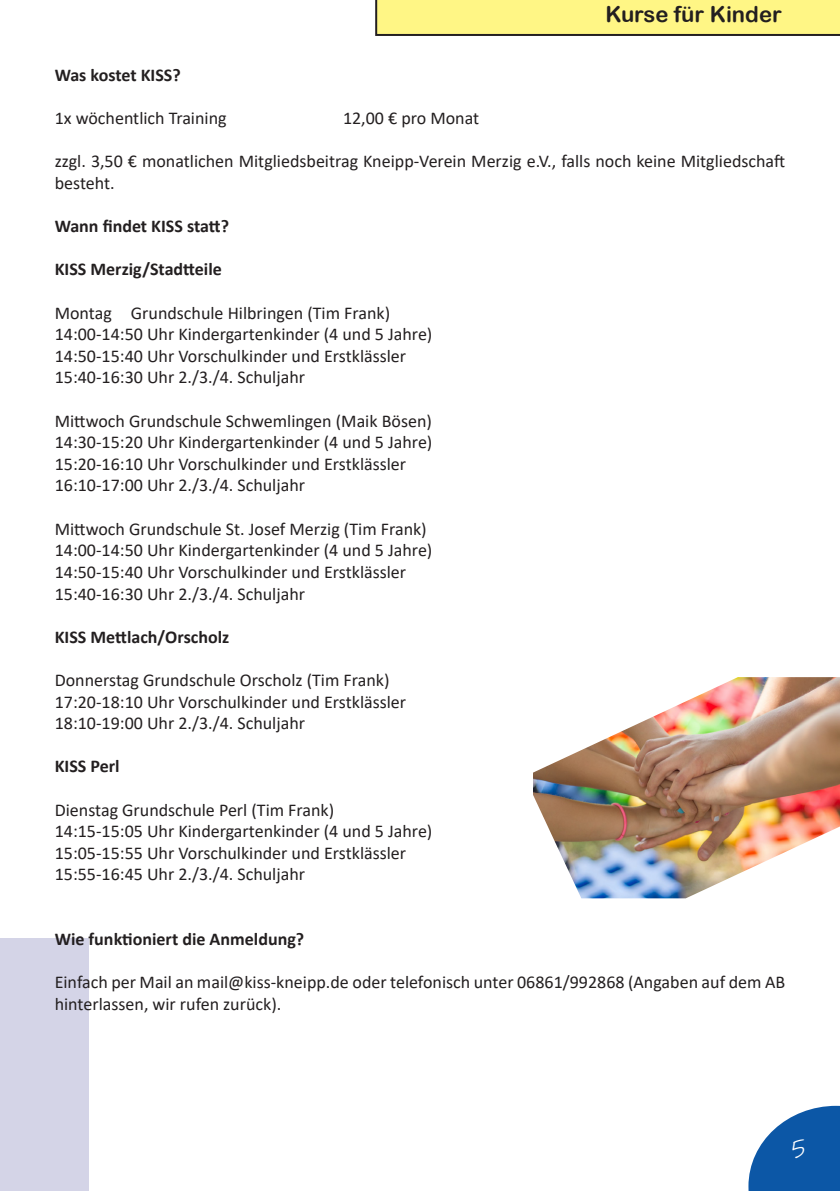
<style>
.page{position:relative;width:840px;height:1191px;background:#fff}
.page>*{position:absolute;margin:0;border:0;box-sizing:border-box;transform-origin:0 0}
.t1{font:26px "Ink Free";color:#fff}
.t2{font:22px "Arial Rounded MT Bold";color:#231f20}
.t3{font:18px/21.6px "Calibri";color:#231f20}
.t4{font:700 18px "Calibri";color:#231f20}
</style>
<div class="page">
<svg style="left:748px;top:1105px;width:91px;height:86px"></svg>
<div style="left:0;top:938px;width:89px;height:253px;background:#d4d4e7"></div>
<svg style="left:375px;top:0;width:464px;height:36px;background:#f1e87f"></svg>
<img style="left:533px;top:677px;width:306px;height:221px">
<p class="t2" style="left:605px;top:1px;width:178px">Kurse für Kinder</p>
<p class="t4" style="left:55px;top:62px;width:127px">Was kostet KISS?</p>
<p class="t3" style="left:55px;top:107px;width:173px">1x wöchentlich Training</p>
<p class="t3" style="left:343px;top:107px;width:138px">12,00 € pro Monat</p>
<p class="t3" style="left:55px;top:150px;width:731px">zzgl. 3,50 € monatlichen Mitgliedsbeitrag Kneipp-Verein Merzig e.V., falls noch keine Mitgliedschaft besteht.</p>
<p class="t4" style="left:55px;top:213px;width:176px">Wann findet KISS statt?</p>
<p class="t4" style="left:55px;top:257px;width:168px">KISS Merzig/Stadtteile</p>
<p class="t3" style="left:55px;top:301px;width:337px">Montag Grundschule Hilbringen (Tim Frank)</p>
<p class="t3" style="left:55px;top:323px;width:379px">14:00-14:50 Uhr Kindergartenkinder (4 und 5 Jahre)</p>
<p class="t3" style="left:55px;top:344px;width:353px">14:50-15:40 Uhr Vorschulkinder und Erstklässler</p>
<p class="t3" style="left:55px;top:366px;width:252px">15:40-16:30 Uhr 2./3./4. Schuljahr</p>
<p class="t3" style="left:55px;top:409px;width:378px">Mittwoch Grundschule Schwemlingen (Maik Bösen)</p>
<p class="t3" style="left:55px;top:431px;width:379px">14:30-15:20 Uhr Kindergartenkinder (4 und 5 Jahre)</p>
<p class="t3" style="left:55px;top:452px;width:353px">15:20-16:10 Uhr Vorschulkinder und Erstklässler</p>
<p class="t3" style="left:55px;top:474px;width:252px">16:10-17:00 Uhr 2./3./4. Schuljahr</p>
<p class="t3" style="left:55px;top:517px;width:373px">Mittwoch Grundschule St. Josef Merzig (Tim Frank)</p>
<p class="t3" style="left:55px;top:539px;width:379px">14:00-14:50 Uhr Kindergartenkinder (4 und 5 Jahre)</p>
<p class="t3" style="left:55px;top:560px;width:353px">14:50-15:40 Uhr Vorschulkinder und Erstklässler</p>
<p class="t3" style="left:55px;top:582px;width:252px">15:40-16:30 Uhr 2./3./4. Schuljahr</p>
<p class="t4" style="left:55px;top:624px;width:176px">KISS Mettlach/Orscholz</p>
<p class="t3" style="left:55px;top:668px;width:336px">Donnerstag Grundschule Orscholz (Tim Frank)</p>
<p class="t3" style="left:55px;top:690px;width:353px">17:20-18:10 Uhr Vorschulkinder und Erstklässler</p>
<p class="t3" style="left:55px;top:712px;width:252px">18:10-19:00 Uhr 2./3./4. Schuljahr</p>
<p class="t4" style="left:55px;top:753px;width:66px">KISS Perl</p>
<p class="t3" style="left:55px;top:798px;width:281px">Dienstag Grundschule Perl (Tim Frank)</p>
<p class="t3" style="left:55px;top:820px;width:379px">14:15-15:05 Uhr Kindergartenkinder (4 und 5 Jahre)</p>
<p class="t3" style="left:55px;top:841px;width:353px">15:05-15:55 Uhr Vorschulkinder und Erstklässler</p>
<p class="t3" style="left:55px;top:863px;width:252px">15:55-16:45 Uhr 2./3./4. Schuljahr</p>
<p class="t4" style="left:55px;top:926px;width:251px">Wie funktioniert die Anmeldung?</p>
<p class="t3" style="left:55px;top:971px;width:731px">Einfach per Mail an mail@kiss-kneipp.de oder telefonisch unter 06861/992868 (Angaben auf dem AB hinterlassen, wir rufen zurück).</p>
<h1 class="t1" style="left:790px;top:1130px;width:16px">5</h1>
</div>
